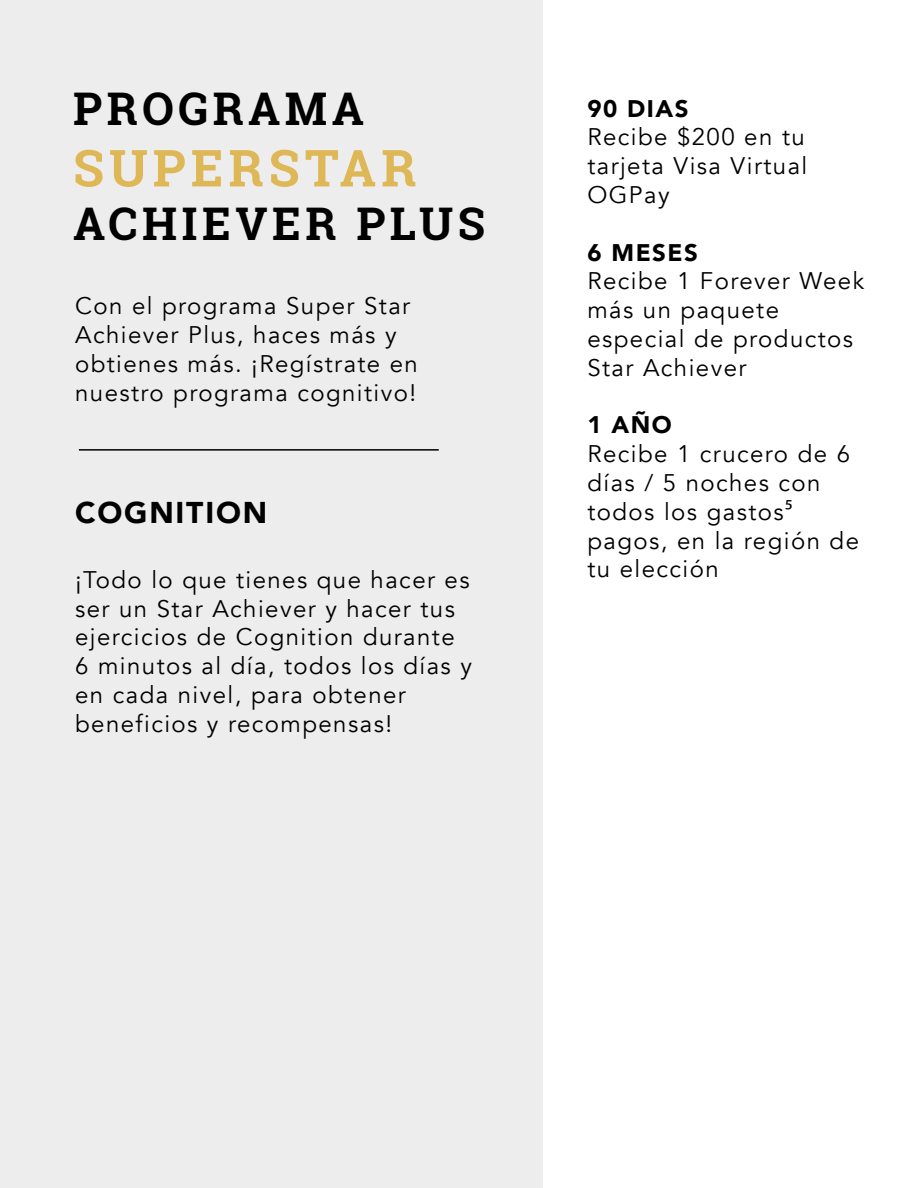
<style>
.page{position:relative;width:918px;height:1188px;background:#fff}
.page>*{position:absolute;margin:0;border:0;box-sizing:border-box;transform-origin:0 0}
.t1{font:700 51px "Roboto Slab";letter-spacing:.1em;color:#deb757}
.t2{font:700 45px "Roboto Slab";letter-spacing:.1em;color:#000}
.t3{font:900 30px "Avenir";letter-spacing:.06em;color:#000}
.t4{font:24px/28.8px "Avenir";letter-spacing:.06em;color:#000}
.t5{font:900 24px "Avenir";letter-spacing:.06em;color:#000}
.s1{font-family:"Myriad Pro"}
</style>
<div class="page">
<div style="left:0;top:0;width:543px;height:1188px;background:#ededed"></div>
<hr style="left:79px;top:449px;width:360px;height:2px;background:#000">
<h2 class="t2" style="left:73px;top:78px;width:293px">PROGRAMA</h2>
<h1 class="t1" style="left:73px;top:133px;width:345px">SUPERSTAR</h1>
<h2 class="t2" style="left:73px;top:193px;width:413px">ACHIEVER PLUS</h2>
<p class="t4" style="left:75px;top:292px;width:344px">Con el programa Super Star<br>Achiever Plus, haces más y obtienes más. ¡Regístrate en nuestro programa cognitivo!</p>
<p class="t3" style="left:75px;top:487px;width:194px">COGNITION</p>
<p class="t4" style="left:75px;top:566px;width:398px">¡Todo lo que tienes que hacer es ser un Star Achiever y hacer tus ejercicios de Cognition durante<br>6 minutos al día, todos los días y en cada nivel, para obtener beneficios y recompensas!</p>
<p class="t5" style="left:587px;top:88px;width:103px">90 DIAS</p>
<p class="t4" style="left:587px;top:123px;width:221px;text-align:justify">Recibe $200 en tu tarjeta Visa Virtual OGPay</p>
<p class="t5" style="left:587px;top:232px;width:112px">6 MESES</p>
<p class="t4" style="left:587px;top:267px;width:278px">Recibe 1 Forever Week más un paquete especial de productos<br>Star Achiever</p>
<p class="t5" style="left:587px;top:405px;width:86px">1 AÑO</p>
<p class="t4" style="left:587px;top:440px;width:273px">Recibe 1 crucero de 6 días / 5 noches con todos los gastos<span class="s1">5 </span>pagos, en la región de tu elección</p>
</div>
